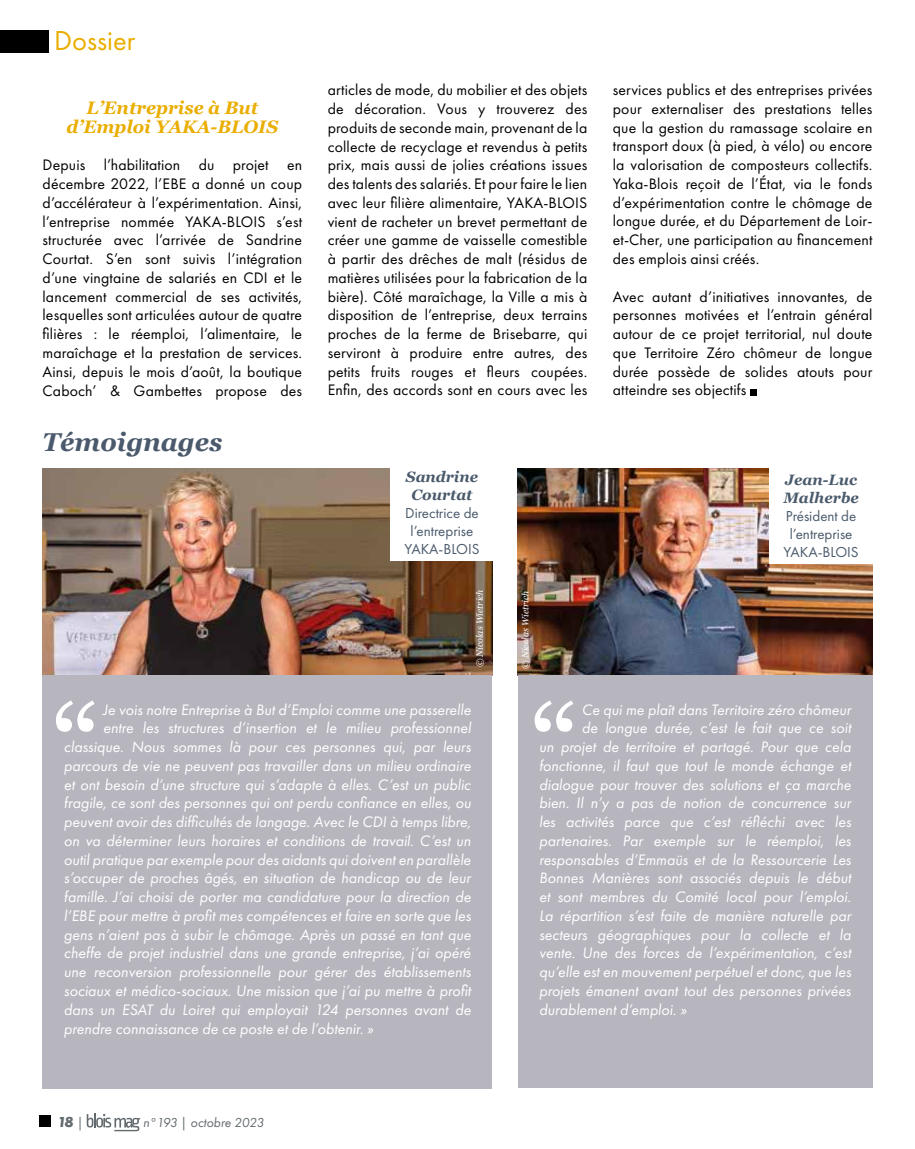
<style>
.page{position:relative;width:915px;height:1149px;background:#fff}
.page>*{position:absolute;margin:0;border:0;box-sizing:border-box;transform-origin:0 0}
.t1{font:28.5px "Futura PT";color:#eaae00}
.t2{font:italic 700 25.8px "Georgia";color:#4a5a6c}
.t3{font:italic 700 18px/18.8px "Georgia";color:#eaae00;text-align:center}
.t4{font:italic 15.75px "Futura PT";color:#fff}
.t5{font:15.75px/18.8px "Futura PT";letter-spacing:.01em;color:#000;text-align:justify}
.t6{font:15px/18px "Futura PT";color:#4a5a6c;text-align:center}
.t7{font:italic 700 15px/18px "Georgia";color:#4a5a6c;text-align:center}
.t8{font:italic 700 15px "Futura PT";color:#626a6e}
.t9{font:italic 13.5px "Futura PT";color:#626a6e}
.t10{font:italic 9px "Georgia";letter-spacing:-.005em;color:#fff}
.s1{font-weight:400;font-size:13.5px}
</style>
<div class="page">
<div style="left:39px;top:1114px;width:12px;height:12px;background:#000"></div>
<svg style="left:87px;top:1113px;width:53px;height:17px"></svg>
<div style="left:0;top:30px;width:49px;height:22px;background:#000"></div>
<svg style="left:750px;top:389px;width:6px;height:6px"></svg>
<img style="left:43px;top:468px;width:449px;height:207px">
<img style="left:517px;top:468px;width:355px;height:207px">
<div style="left:389px;top:463px;width:105px;height:97px;background:#fff"></div>
<div style="left:768px;top:466px;width:105px;height:97px;background:#fff"></div>
<div style="left:517px;top:675px;width:355px;height:412px;background:#b7b6bf"></div>
<div style="left:43px;top:675px;width:449px;height:414px;background:#b7b6bf"></div>
<svg style="left:534px;top:700px;width:39px;height:31px"></svg>
<svg style="left:56px;top:700px;width:38px;height:31px"></svg>
<h1 class="t1" style="left:54px;top:24px;width:83px">Dossier</h1>
<p class="t3" style="left:67px;top:98px;width:213px">L’Entreprise à But d’Emploi YAKA-BLOIS</p>
<p class="t5" style="left:43px;top:156px;width:261px">Depuis l’habilitation du projet en décembre 2022, l’EBE a donné un coup d’accélérateur à l’expérimentation. Ainsi, l’entreprise nommée YAKA-BLOIS s’est structurée avec l’arrivée de Sandrine Courtat. S’en sont suivis l’intégration d’une vingtaine de salariés en CDI et le lancement commercial de ses activités, lesquelles sont articulées autour de quatre filières : le réemploi, l’alimentaire, le maraîchage et la prestation de services.<br>Ainsi, depuis le mois d’août, la boutique Caboch’ &amp; Gambettes propose des</p>
<h2 class="t2" style="left:43px;top:423px;width:181px">Témoignages</h2>
<p class="t5" style="left:327px;top:80px;width:261px">articles de mode, du mobilier et des objets de décoration. Vous y trouverez des produits de seconde main, provenant de la collecte de recyclage et revendus à petits prix, mais aussi de jolies créations issues des talents des salariés. Et pour faire le lien avec leur filière alimentaire, YAKA-BLOIS vient de racheter un brevet permettant de créer une gamme de vaisselle comestible à partir des drêches de malt (résidus de matières utilisées pour la fabrication de la bière). Côté maraîchage, la Ville a mis à disposition de l’entreprise, deux terrains proches de la ferme de Brisebarre, qui serviront à produire entre autres, des petits fruits rouges et fleurs coupées.<br>Enfin, des accords sont en cours avec les</p>
<p class="t5" style="left:612px;top:80px;width:261px">services publics et des entreprises privées pour externaliser des prestations telles que la gestion du ramassage scolaire en transport doux (à pied, à vélo) ou encore la valorisation de composteurs collectifs.<br>Yaka-Blois reçoit de l’État, via le fonds d’expérimentation contre le chômage de longue durée, et du Département de Loir&shy;et-Cher, une participation au financement des emplois ainsi créés.</p>
<p class="t5" style="left:612px;top:287px;width:261px">Avec autant d’initiatives innovantes, de personnes motivées et l’entrain général autour de ce projet territorial, nul doute que Territoire Zéro chômeur de longue durée possède de solides atouts pour atteindre ses objectifs</p>
<p class="t7" style="left:406px;top:466px;width:74px">Sandrine<br>Courtat</p>
<p class="t6" style="left:404px;top:503px;width:77px">Directrice de l’entreprise<br>YAKA-BLOIS</p>
<p class="t10" style="left:473px;top:667px;width:79px;rotate:-90deg">© Nicolas Wietrich</p>
<p class="t10" style="left:518px;top:668px;width:79px;rotate:-90deg">© Nicolas Wietrich</p>
<p class="t7" style="left:783px;top:469px;width:77px;text-align:left">Jean-Luc<br>Malherbe</p>
<p class="t6" style="left:783px;top:506px;width:77px">Président de l’entreprise<br>YAKA-BLOIS</p>
<p class="t4" style="left:103px;top:699px;width:369px">Je vois notre Entreprise à But d’Emploi comme une passerelle</p>
<p class="t4" style="left:103px;top:718px;width:369px">entre les structures d’insertion et le milieu professionnel</p>
<p class="t4" style="left:64px;top:737px;width:408px">classique. Nous sommes là pour ces personnes qui, par leurs</p>
<p class="t4" style="left:64px;top:756px;width:408px">parcours de vie ne peuvent pas travailler dans un milieu ordinaire</p>
<p class="t4" style="left:64px;top:774px;width:408px">et ont besoin d’une structure qui s’adapte à elles. C’est un public</p>
<p class="t4" style="left:64px;top:793px;width:408px">fragile, ce sont des personnes qui ont perdu confiance en elles, ou</p>
<p class="t4" style="left:64px;top:812px;width:408px">peuvent avoir des difficultés de langage. Avec le CDI à temps libre,</p>
<p class="t4" style="left:64px;top:831px;width:408px">on va déterminer leurs horaires et conditions de travail. C’est un</p>
<p class="t4" style="left:64px;top:849px;width:408px">outil pratique par exemple pour des aidants qui doivent en parallèle</p>
<p class="t4" style="left:64px;top:868px;width:408px">s’occuper de proches âgés, en situation de handicap ou de leur</p>
<p class="t4" style="left:64px;top:887px;width:408px">famille. J’ai choisi de porter ma candidature pour la direction de</p>
<p class="t4" style="left:64px;top:906px;width:408px">l’EBE pour mettre à profit mes compétences et faire en sorte que les</p>
<p class="t4" style="left:64px;top:924px;width:408px">gens n’aient pas à subir le chômage. Après un passé en tant que</p>
<p class="t4" style="left:64px;top:943px;width:408px">cheffe de projet industriel dans une grande entreprise, j’ai opéré</p>
<p class="t4" style="left:64px;top:962px;width:408px">une reconversion professionnelle pour gérer des établissements</p>
<p class="t4" style="left:64px;top:981px;width:408px">sociaux et médico-sociaux. Une mission que j’ai pu mettre à profit</p>
<p class="t4" style="left:64px;top:999px;width:408px">dans un ESAT du Loiret qui employait 124 personnes avant de</p>
<p class="t4" style="left:64px;top:1018px;width:311px">prendre connaissance de ce poste et de l’obtenir. »</p>
<p class="t8" style="left:57px;top:1112px;width:28px">18 <span class="s1">|</span></p>
<p class="t9" style="left:143px;top:1114px;width:122px">n°193 | octobre 2023</p>
<p class="t4" style="left:581px;top:699px;width:271px">Ce qui me plaît dans Territoire zéro chômeur</p>
<p class="t4" style="left:581px;top:718px;width:271px">de longue durée, c’est le fait que ce soit</p>
<p class="t4" style="left:539px;top:737px;width:313px">un projet de territoire et partagé. Pour que cela</p>
<p class="t4" style="left:539px;top:756px;width:313px">fonctionne, il faut que tout le monde échange et</p>
<p class="t4" style="left:539px;top:774px;width:313px">dialogue pour trouver des solutions et ça marche</p>
<p class="t4" style="left:539px;top:793px;width:313px">bien. Il n’y a pas de notion de concurrence sur</p>
<p class="t4" style="left:539px;top:812px;width:313px">les activités parce que c’est réfléchi avec les</p>
<p class="t4" style="left:539px;top:831px;width:313px">partenaires. Par exemple sur le réemploi, les</p>
<p class="t4" style="left:539px;top:849px;width:313px">responsables d’Emmaüs et de la Ressourcerie Les</p>
<p class="t4" style="left:539px;top:868px;width:313px">Bonnes Manières sont associés depuis le début</p>
<p class="t4" style="left:539px;top:887px;width:313px">et sont membres du Comité local pour l’emploi.</p>
<p class="t4" style="left:539px;top:906px;width:313px">La répartition s’est faite de manière naturelle par</p>
<p class="t4" style="left:539px;top:924px;width:313px">secteurs géographiques pour la collecte et la</p>
<p class="t4" style="left:539px;top:943px;width:313px">vente. Une des forces de l’expérimentation, c’est</p>
<p class="t4" style="left:539px;top:962px;width:313px">qu’elle est en mouvement perpétuel et donc, que les</p>
<p class="t4" style="left:539px;top:981px;width:313px">projets émanent avant tout des personnes privées</p>
<p class="t4" style="left:539px;top:999px;width:149px">durablement d’emploi. »</p>
</div>
